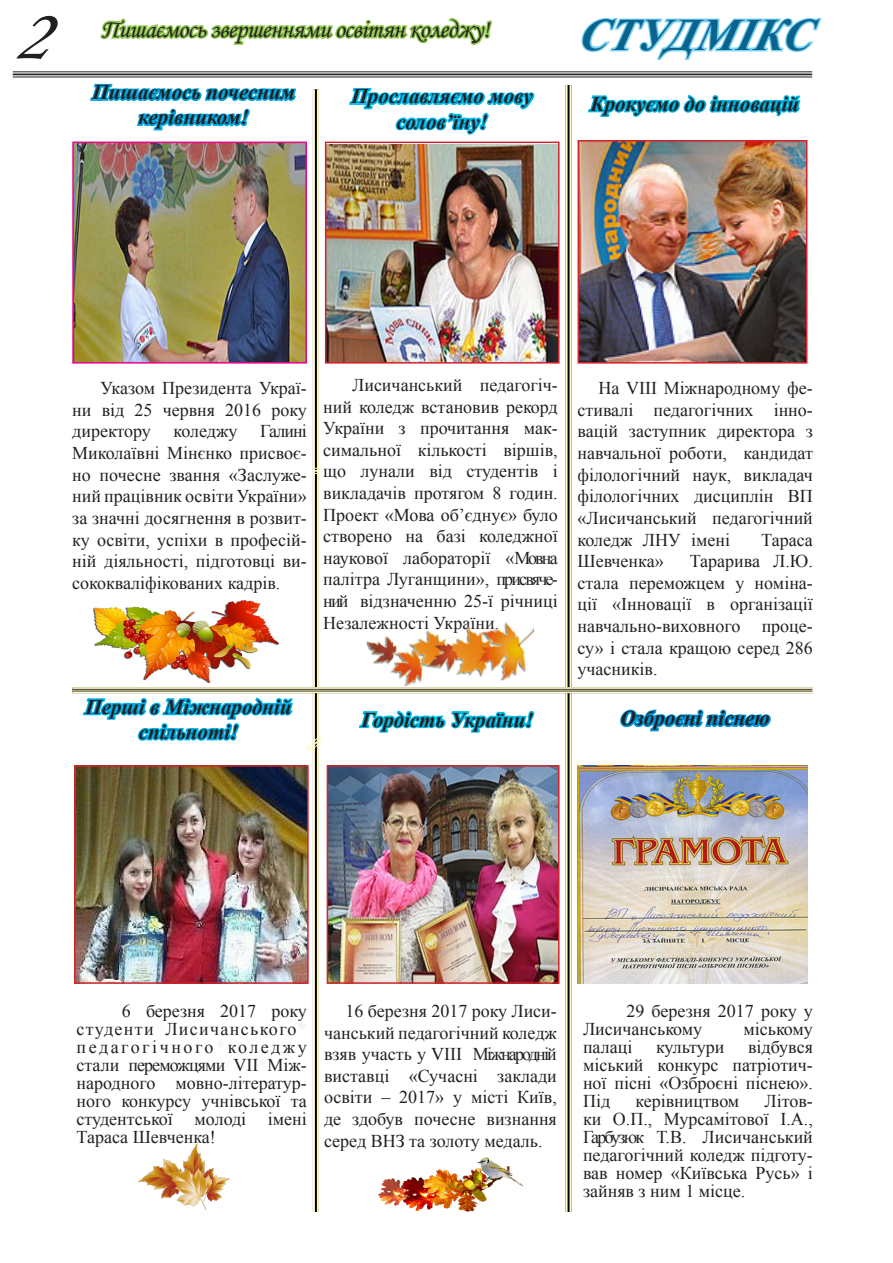
<style>
.page{position:relative;width:893px;height:1263px;background:#fff}
.page>*{position:absolute;margin:0;border:0;box-sizing:border-box;transform-origin:0 0}
.t1{font:italic 72px "Monotype Corsiva";color:#231f20;scale:1.12 1}
.t2{font:italic 700 45px "Times New Roman";color:#09638c}
.t3{font:25.5px "Monotype Corsiva";letter-spacing:-.025em;color:#231f20}
.t4{font:italic 700 21px/25.2px "Times New Roman";color:#231f20;text-align:center}
.t5{font:18px/21.6px "Times New Roman";color:#231f20;text-align:justify}
.s1{color:#fafafa}
.s2{color:#eeeeef}
.s3{color:#f2f3f4}
.s4{color:#f7f7f8}
.s5{color:#f0f1f2}
</style>
<div class="page">
<hr style="left:13px;top:71px;width:799px;height:1px;background:#231f20">
<hr style="left:13px;top:74px;width:799px;height:1px;background:#231f20">
<hr style="left:13px;top:77px;width:799px;height:1px;background:#231f20">
<img style="left:75px;top:145px;width:229px;height:216px">
<div style="left:72px;top:142px;width:235px;height:222px;border:2px solid #ed028c"></div>
<img style="left:328px;top:145px;width:229px;height:216px">
<div style="left:325px;top:142px;width:235px;height:222px;border:2px solid #d1232a"></div>
<img style="left:581px;top:243px;width:223px;height:118px">
<div style="left:578px;top:140px;width:229px;height:224px;border:2px solid #d1232a"></div>
<img style="left:77px;top:768px;width:229px;height:213px">
<div style="left:74px;top:765px;width:235px;height:219px;border:2px solid #d1232a"></div>
<img style="left:330px;top:768px;width:227px;height:213px">
<div style="left:327px;top:765px;width:233px;height:219px;border:2px solid #d1232a"></div>
<img style="left:88px;top:17px;width:449px;height:244px">
<img style="left:579px;top:17px;width:243px;height:226px">
<svg style="left:315px;top:89px;width:2px;height:1123px;background:#090807"></svg>
<hr style="left:313px;top:89px;width:2px;height:1123px;background:#fffbcc">
<hr style="left:317px;top:89px;width:2px;height:1123px;background:#fffbcc">
<svg style="left:305px;top:735px;width:19px;height:19px"></svg>
<svg style="left:312px;top:467px;width:11px;height:8px"></svg>
<svg style="left:568px;top:85px;width:2px;height:1127px;background:#37362c"></svg>
<hr style="left:566px;top:85px;width:2px;height:1127px;background:#fffbcc">
<hr style="left:570px;top:85px;width:2px;height:1127px;background:#fffbcc">
<div style="left:72px;top:687px;width:740px;height:6px;background:#575545"></div>
<hr style="left:72px;top:687px;width:740px;height:2px;background:#fffbcc">
<hr style="left:72px;top:690px;width:740px;height:1px;background:#fffbcc">
<hr style="left:72px;top:691px;width:740px;height:2px;background:#fffbcc">
<svg style="left:81px;top:687px;width:214px;height:54px"></svg>
<svg style="left:357px;top:710px;width:179px;height:67px"></svg>
<svg style="left:620px;top:709px;width:151px;height:23px"></svg>
<img style="left:578px;top:765px;width:229px;height:219px">
<img style="left:94px;top:600px;width:185px;height:82px">
<img style="left:366px;top:622px;width:171px;height:67px">
<img style="left:138px;top:1143px;width:91px;height:66px">
<img style="left:378px;top:1158px;width:146px;height:53px">
<p class="t1" style="left:11px;top:-8px;width:53px">2</p>
<p class="t3" style="left:101px;top:14px;width:390px">Пишаємось звершеннями освітян коледжу!</p>
<p class="t2" style="left:578px;top:3px;width:235px">СТУДМІКС</p>
<p class="t4" style="left:93px;top:79px;width:204px">Пишаємось почесним керівником!</p>
<p class="t4" style="left:352px;top:83px;width:183px">Прославляємо мову солов’їну!</p>
<p class="t4" style="left:590px;top:91px;width:210px">Крокуємо до інновацій</p>
<p class="t5" style="left:72px;top:377px;width:236px;text-indent:28px">Указом Президента Украї&shy;ни від 25 червня 2016 року директору</p>
<p class="t5" style="left:72px;top:420px;width:236px;text-indent:188px">Галині Миколаївні Мінєнко присвоє&shy;но почесне звання «Заслуже&shy;ний працівник освіти України» за значні досягнення в розвит&shy;ку освіти, успіхи в професій&shy;ній діяльності, підготовці ви&shy;сококваліфікованих кадрів.</p>
<p class="t5" style="left:174px;top:420px;width:65px">коледжу</p>
<p class="t4" style="left:85px;top:693px;width:208px">Перші в Міжнародній спільноті!</p>
<p class="t5" style="left:323px;top:374px;width:236px;text-indent:29px">Лисичанський педагогіч&shy;ний коледж встановив рекорд України з прочитання мак&shy;симальної кількості віршів, що лунали від студентів і викладачів протягом 8 годин.<br>Проект «Мова об’єднує» було створено на базі коледжної наукової лабораторії «Мовна палітра Луганщини», присвяче&shy;ний відзначенню 25-ї річниці Незалежності України.</p>
<p class="t5" style="left:578px;top:377px;width:237px;text-indent:21px">На VIII Міжнародному фе&shy;стивалі педагогічних інно&shy;вацій заступник директора з навчальної роботи, кандидат філологічний наук, викладач філологічних дисциплін ВП «Лисичанський педагогічний коледж ЛНУ імені</p>
<p class="t5" style="left:761px;top:528px;width:53px">Тараса</p>
<p class="t5" style="left:578px;top:550px;width:237px;text-indent:112px">Тарарива Л.Ю. стала переможцем у номіна&shy;ції «Інновації в організації навчально-виховного проце&shy;су» і стала кращою серед 286 учасників.</p>
<p class="t5" style="left:578px;top:550px;width:88px">Шевченка»</p>
<p class="t4" style="left:361px;top:706px;width:174px">Гордість України!</p>
<p class="t4" style="left:620px;top:705px;width:151px">Озброєні піснею</p>
<p class="t5" style="left:77px;top:1002px;width:232px;line-height:18px;text-indent:45px">6 березня 2017 року студенти<span class="s1">*</span>Лисичанського<span class="s2">* </span>педагогічного<span class="s3">*</span>коледжу стали переможцями<span class="s4">*</span>VII<span class="s5">*</span>Між&shy;народного мовно-літератур&shy;ного конкурсу учнівської та студентської молоді імені Тараса Шевченка!</p>
<p class="t5" style="left:324px;top:1000px;width:234px;text-indent:22px">16 березня 2017 року Лиси&shy;чанський педагогічний коледж взяв участь у VIII Міжнародній виставці «Сучасні заклади освіти – 2017» у місті Київ, де здобув почесне визнання серед ВНЗ та золоту медаль.</p>
<p class="t5" style="left:583px;top:1002px;width:231px;line-height:18px;text-indent:43px">29 березня 2017 року у<br>Лисичанському</p>
<p class="t5" style="left:743px;top:1018px;width:71px">міському</p>
<p class="t5" style="left:583px;top:1038px;width:231px;line-height:18px;text-indent:165px">відбувся міський конкурс патріотич&shy;ної пісні «Озброєні піснею».<br>Під</p>
<p class="t5" style="left:583px;top:1036px;width:51px">палаці</p>
<p class="t5" style="left:656px;top:1036px;width:70px">культури</p>
<p class="t5" style="left:583px;top:1092px;width:231px;line-height:18px;text-indent:182px">Літов&shy;ки О.П., Мурсамітової І.А., Гарбузюк Т.В. Лисичанський педагогічний коледж підготу&shy;вав номер «Київська Русь» і зайняв з ним 1 місце.</p>
<p class="t5" style="left:635px;top:1090px;width:105px">керівництвом</p>
</div>
